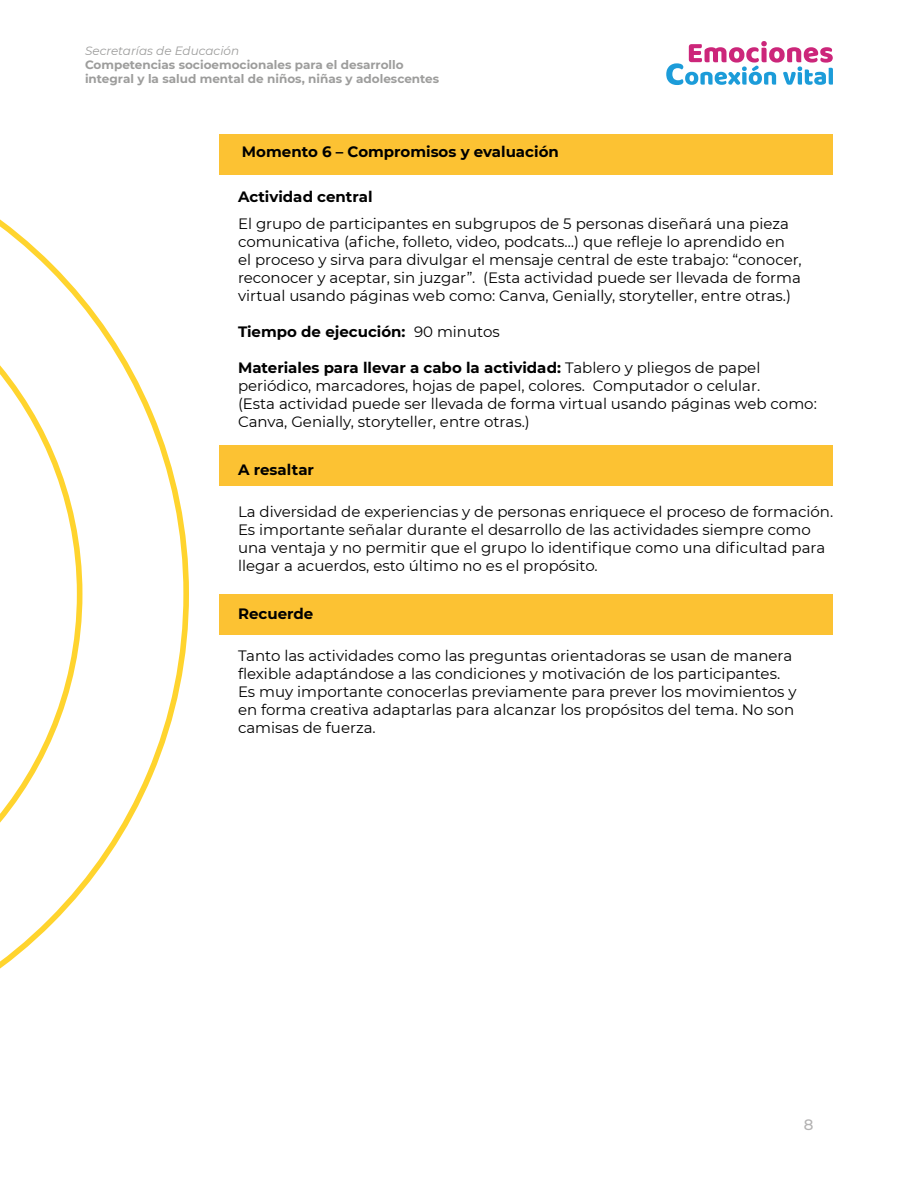
<style>
.page{position:relative;width:918px;height:1188px;background:#fff}
.page>*{position:absolute;margin:0;border:0;box-sizing:border-box;transform-origin:0 0}
.Cuerpo{font:15px/18px "Montserrat";color:#000}
.Cuerpo-2{font:700 15px "Montserrat";color:#000}
.Subtitulo{font:700 15px "Montserrat";color:#000}
.t1{font:500 15px "Montserrat";color:#b3b2b2}
.t2{font:700 12px/14.4px "Montserrat";color:#9d9d9c}
.t3{font:italic 12px "Montserrat";color:#9d9d9c}
.s1{font-weight:400}
.s2{font-weight:700}
</style>
<div class="page">
<svg style="left:666px;top:41px;width:167px;height:44px"></svg>
<svg style="left:0;top:219px;width:189px;height:750px"></svg>
<div style="left:220px;top:594px;width:613px;height:41px;background:#fcc233"></div>
<div style="left:220px;top:445px;width:613px;height:41px;background:#fcc233"></div>
<div style="left:220px;top:135px;width:613px;height:40px;background:#fcc233"></div>
<p class="t3" style="left:85px;top:42px;width:156px">Secretarías de Educación</p>
<p class="t2" style="left:85px;top:57px;width:356px">Competencias socioemocionales para el desarrollo integral y la salud mental de niños, niñas y adolescentes</p>
<p class="Cuerpo-2" style="left:242px;top:141px;width:318px">Momento 6 – Compromisos y evaluación</p>
<h2 class="Subtitulo" style="left:238px;top:186px;width:136px">Actividad central</h2>
<p class="Cuerpo" style="left:238px;top:214px;width:565px">El grupo de participantes en subgrupos de 5 personas diseñará una pieza comunicativa (afiche, folleto, video, podcats…) que refleje lo aprendido en<br>el proceso y sirva para divulgar el mensaje central de este trabajo: “conocer, reconocer y aceptar, sin juzgar”. (Esta actividad puede ser llevada de forma virtual usando páginas web como: Canva, Genially, storyteller, entre otras.)</p>
<p class="Cuerpo-2" style="left:238px;top:321px;width:263px">Tiempo de ejecución: <span class="s1">90 minutos</span></p>
<p class="Cuerpo" style="left:238px;top:358px;width:524px"><span class="s2">Materiales para llevar a cabo la actividad:</span> Tablero y pliegos de papel periódico, marcadores, hojas de papel, colores. Computador o celular.</p>
<p class="Cuerpo" style="left:238px;top:394px;width:580px">(Esta actividad puede ser llevada de forma virtual usando páginas web como:<br>Canva, Genially, storyteller, entre otras.)</p>
<h2 class="Subtitulo" style="left:238px;top:459px;width:78px">A resaltar</h2>
<p class="Cuerpo" style="left:238px;top:502px;width:597px">La diversidad de experiencias y de personas enriquece el proceso de formación.<br>Es importante señalar durante el desarrollo de las actividades siempre como una ventaja y no permitir que el grupo lo identifique como una dificultad para llegar a acuerdos, esto último no es el propósito.</p>
<h2 class="Subtitulo" style="left:238px;top:603px;width:77px">Recuerde</h2>
<p class="Cuerpo" style="left:238px;top:646px;width:560px">Tanto las actividades como las preguntas orientadoras se usan de manera flexible adaptándose a las condiciones y motivación de los participantes.<br>Es muy importante conocerlas previamente para prever los movimientos y en forma creativa adaptarlas para alcanzar los propósitos del tema. No son camisas de fuerza.</p>
<p class="t1" style="left:804px;top:1114px;width:11px">8</p>
</div>
